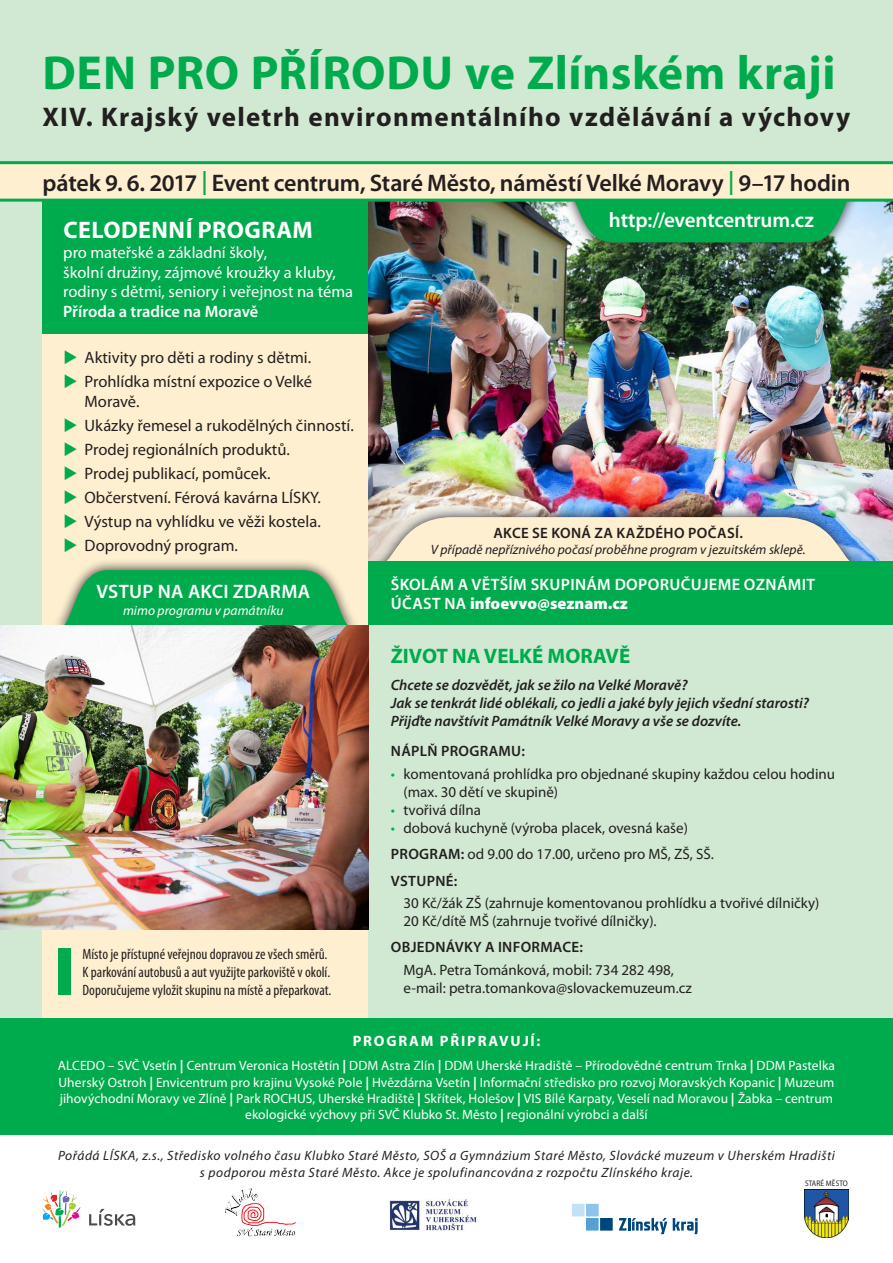
<style>
.page{position:relative;width:893px;height:1263px;background:#fff}
.page>*{position:absolute;margin:0;border:0;box-sizing:border-box;transform-origin:0 0}
.t1{font:700 48px "Myriad Pro";letter-spacing:.01em;color:#00ab4d}
.t2{font:700 27px "Myriad Pro";letter-spacing:.045em;color:#231f20}
.t3{font:600 24px "Myriad Pro";letter-spacing:-.01em;color:#231f20}
.t4{font:700 24px "Myriad Pro";letter-spacing:.02em;color:#fff}
.t5{font:600 21px "Myriad Pro";letter-spacing:-.01em;color:#fff}
.t6{font:700 21px "Myriad Pro";color:#00ab4d}
.t7{font:600 19.5px "Myriad Pro";letter-spacing:.01em;color:#fff}
.t8{font:16.5px/19.8px "Myriad Pro";color:#231f20}
.t9{font:16.5px/19.8px "Myriad Pro";color:#fff}
.t10{font:600 16.5px/19.8px "Myriad Pro";letter-spacing:.02em;color:#fff}
.t11{font:15px/18px "Myriad Pro";color:#231f20}
.t12{font:italic 600 15px/18px "Myriad Pro";color:#231f20}
.t13{font:condensed 15px/18px "Myriad Pro";color:#231f20}
.t14{font:600 15px "Myriad Pro";letter-spacing:.02em;color:#231f20}
.t15{font:700 15px "Myriad Pro";letter-spacing:.12em;color:#fff}
.t16{font:13.5px/16.2px "Myriad Pro";letter-spacing:.005em;color:#fff;text-align:center}
.t17{font:italic 13.5px "Myriad Pro";letter-spacing:.04em;color:#231f20}
.t18{font:italic 13.5px "Myriad Pro";letter-spacing:.005em;color:#231f20}
.t19{font:italic 13.5px "Myriad Pro";color:#fff}
.t20{font:8.1px "Myriad Pro";letter-spacing:.02em;color:#231f20;scale:.9 1}
.s1{color:#00ab4d}
.s2{font-weight:600}
.s3{font-weight:900}
.s4{font-weight:700}
</style>
<div class="page">
<div style="left:0;top:0;width:893px;height:1042px;background:#d1e9d3"></div>
<div style="left:43px;top:307px;width:325px;height:744px;background:#feefd0"></div>
<svg style="left:89px;top:1209px;width:46px;height:17px"></svg>
<svg style="left:43px;top:1190px;width:37px;height:38px"></svg>
<div style="left:572px;top:1204px;width:12px;height:12px;background:#c1e2f6"></div>
<div style="left:586px;top:1204px;width:13px;height:12px;background:#8fc3e9"></div>
<div style="left:586px;top:1218px;width:13px;height:12px;background:#56a0d5"></div>
<div style="left:600px;top:1218px;width:13px;height:12px;background:#00467e"></div>
<svg style="left:619px;top:1218px;width:48px;height:16px"></svg>
<svg style="left:673px;top:1218px;width:25px;height:16px"></svg>
<div style="left:0;top:1018px;width:893px;height:117px;background:#00ab4d"></div>
<div style="left:43px;top:202px;width:325px;height:132px;background:#00ab4d"></div>
<div style="left:58px;top:948px;width:13px;height:47px;background:#00ab4d"></div>
<img style="left:389px;top:1199px;width:88px;height:32px">
<img style="left:225px;top:1188px;width:71px;height:49px">
<img style="left:368px;top:242px;width:525px;height:320px">
<div style="left:555px;top:178px;width:313px;height:76px;background:#231f20;opacity:.95"></div>
<svg style="left:0;top:161px;width:893px;height:81px"></svg>
<div style="left:362px;top:506px;width:513px;height:76px;background:#231f20;opacity:.95"></div>
<img style="left:805px;top:1190px;width:43px;height:47px">
<svg style="left:42px;top:517px;width:847px;height:111px"></svg>
<img style="left:0;top:625px;width:368px;height:304px">
<p class="t1" style="left:43px;top:42px;width:794px">DEN PRO PŘÍRODU ve Zlínském kraji</p>
<p class="t2" style="left:43px;top:99px;width:809px">XIV. Krajský veletrh environmentálního vzdělávání a výchovy</p>
<p class="t3" style="left:43px;top:167px;width:809px">pátek 9. 6. 2017 <span class="s1">|</span> Event centrum, Staré Město, náměstí Velké Moravy <span class="s1">|</span> 9–17 hodin</p>
<p class="t5" style="left:609px;top:207px;width:207px">http://eventcentrum.cz</p>
<p class="t4" style="left:64px;top:214px;width:251px">CELODENNÍ PROGRAM</p>
<p class="t9" style="left:63px;top:242px;width:205px">pro mateřské a základní školy,</p>
<p class="t9" style="left:63px;top:262px;width:291px">školní družiny, zájmové kroužky a kluby, rodiny s dětmi, seniory i veřejnost na téma<br><span class="s2">Příroda a tradice na Moravě</span></p>
<p class="t8" style="left:63px;top:348px;width:249px"><span class="s1">◆</span> Aktivity pro děti a rodiny s dětmi.</p>
<p class="t8" style="left:85px;top:372px;width:229px;text-indent:-21px"><span class="s1">◆</span> Prohlídka místní expozice o Velké<br>Moravě.</p>
<p class="t8" style="left:63px;top:415px;width:292px"><span class="s1">◆</span> Ukázky řemesel a rukodělných činností.</p>
<p class="t8" style="left:63px;top:439px;width:228px"><span class="s1">◆</span> Prodej regionálních produktů.</p>
<p class="t8" style="left:63px;top:464px;width:209px"><span class="s1">◆</span> Prodej publikací, pomůcek.</p>
<p class="t8" style="left:63px;top:488px;width:259px"><span class="s1">◆</span> Občerstvení. Férová kavárna LÍSKY.</p>
<p class="t8" style="left:63px;top:512px;width:259px"><span class="s1">◆</span> Výstup na vyhlídku ve věži kostela.</p>
<p class="t8" style="left:63px;top:536px;width:176px"><span class="s1">◆</span> Doprovodný program.</p>
<p class="t14" style="left:493px;top:524px;width:251px">AKCE SE KONÁ ZA KAŽDÉHO POČASÍ.</p>
<p class="t18" style="left:431px;top:541px;width:376px">V případě nepříznivého počasí proběhne program v jezuitském sklepě.</p>
<p class="t7" style="left:96px;top:579px;width:215px">VSTUP NA AKCI ZDARMA</p>
<p class="t19" style="left:123px;top:602px;width:162px">mimo programu v památníku</p>
<p class="t13" style="left:83px;top:945px;width:246px">Místo je přístupné veřejnou dopravou ze všech směrů.</p>
<p class="t13" style="left:83px;top:963px;width:250px">K parkování autobusů a aut využijte parkoviště v okolí.<br>Doporučujeme vyložit skupinu na místě a přeparkovat.</p>
<p class="t10" style="left:391px;top:574px;width:426px">ŠKOLÁM A VĚTŠÍM SKUPINÁM DOPORUČUJEME OZNÁMIT<br>ÚČAST NA <span class="s3">infoevvo@seznam.cz</span></p>
<p class="t6" style="left:391px;top:642px;width:241px">ŽIVOT NA VELKÉ MORAVĚ</p>
<p class="t12" style="left:391px;top:675px;width:298px">Chcete se dozvědět, jak se žilo na Velké Moravě?</p>
<p class="t12" style="left:391px;top:693px;width:420px">Jak se tenkrát lidé oblékali, co jedli a jaké byly jejich všední starosti?<br>Přijďte navštívit Památník Velké Moravy a vše se dozvíte.</p>
<p class="t14" style="left:391px;top:742px;width:135px">NÁPLŇ PROGRAMU:</p>
<p class="t11" style="left:403px;top:764px;width:433px;text-indent:-13px"><span class="s1">•</span> komentovaná prohlídka pro objednané skupiny každou celou hodinu (max. 30 dětí ve skupině)</p>
<p class="t11" style="left:391px;top:800px;width:92px"><span class="s1">•</span> tvořivá dílna</p>
<p class="t11" style="left:391px;top:818px;width:299px"><span class="s1">•</span> dobová kuchyně (výroba placek, ovesná kaše)</p>
<p class="t11" style="left:391px;top:845px;width:325px"><span class="s2">PROGRAM:</span> od 9.00 do 17.00, určeno pro MŠ, ZŠ, SŠ.</p>
<p class="t14" style="left:391px;top:871px;width:68px">VSTUPNÉ:</p>
<p class="t11" style="left:403px;top:894px;width:417px">30 Kč/žák ZŠ (zahrnuje komentovanou prohlídku a tvořivé dílničky)</p>
<p class="t11" style="left:403px;top:912px;width:255px">20 Kč/dítě MŠ (zahrnuje tvořivé dílničky).</p>
<p class="t14" style="left:391px;top:938px;width:194px">OBJEDNÁVKY A INFORMACE:</p>
<p class="t11" style="left:403px;top:960px;width:272px">MgA. Petra Tománková, mobil: 734 282 498,</p>
<p class="t11" style="left:403px;top:978px;width:290px">e-mail: petra.tomankova@slovackemuzeum.cz</p>
<p class="t15" style="left:353px;top:1031px;width:189px">PROGRAM PŘIPRAVUJÍ:</p>
<p class="t16" style="left:58px;top:1057px;width:779px">ALCEDO – SVČ Vsetín <span class="s4">|</span> Centrum Veronica Hostětín <span class="s4">|</span> DDM Astra Zlín <span class="s4">|</span> DDM Uherské Hradiště – Přírodovědné centrum Trnka <span class="s4">|</span> DDM Pastelka Uherský Ostroh <span class="s4">|</span> Envicentrum pro krajinu Vysoké Pole <span class="s4">|</span> Hvězdárna Vsetín <span class="s4">|</span> Informační středisko pro rozvoj Moravských Kopanic <span class="s4">|</span> Muzeum jihovýchodní Moravy ve Zlíně <span class="s4">|</span> Park ROCHUS, Uherské Hradiště <span class="s4">|</span> Skřítek, Holešov <span class="s4">|</span> VIS Bílé Karpaty, Veselí nad Moravou <span class="s4">|</span> Žabka – centrum ekologické výchovy při SVČ Klubko St. Město <span class="s4">|</span> regionální výrobci a další</p>
<p class="t17" style="left:58px;top:1147px;width:778px">Pořádá LÍSKA, z.s., Středisko volného času Klubko Staré Město, SOŠ a Gymnázium Staré Město, Slovácké muzeum v Uherském Hradišti</p>
<p class="t17" style="left:200px;top:1164px;width:495px">s podporou města Staré Město. Akce je spolufinancována z rozpočtu Zlínského kraje.</p>
<p class="t20" style="left:805px;top:1178px;width:49px">STARÉ MĚSTO</p>
</div>
